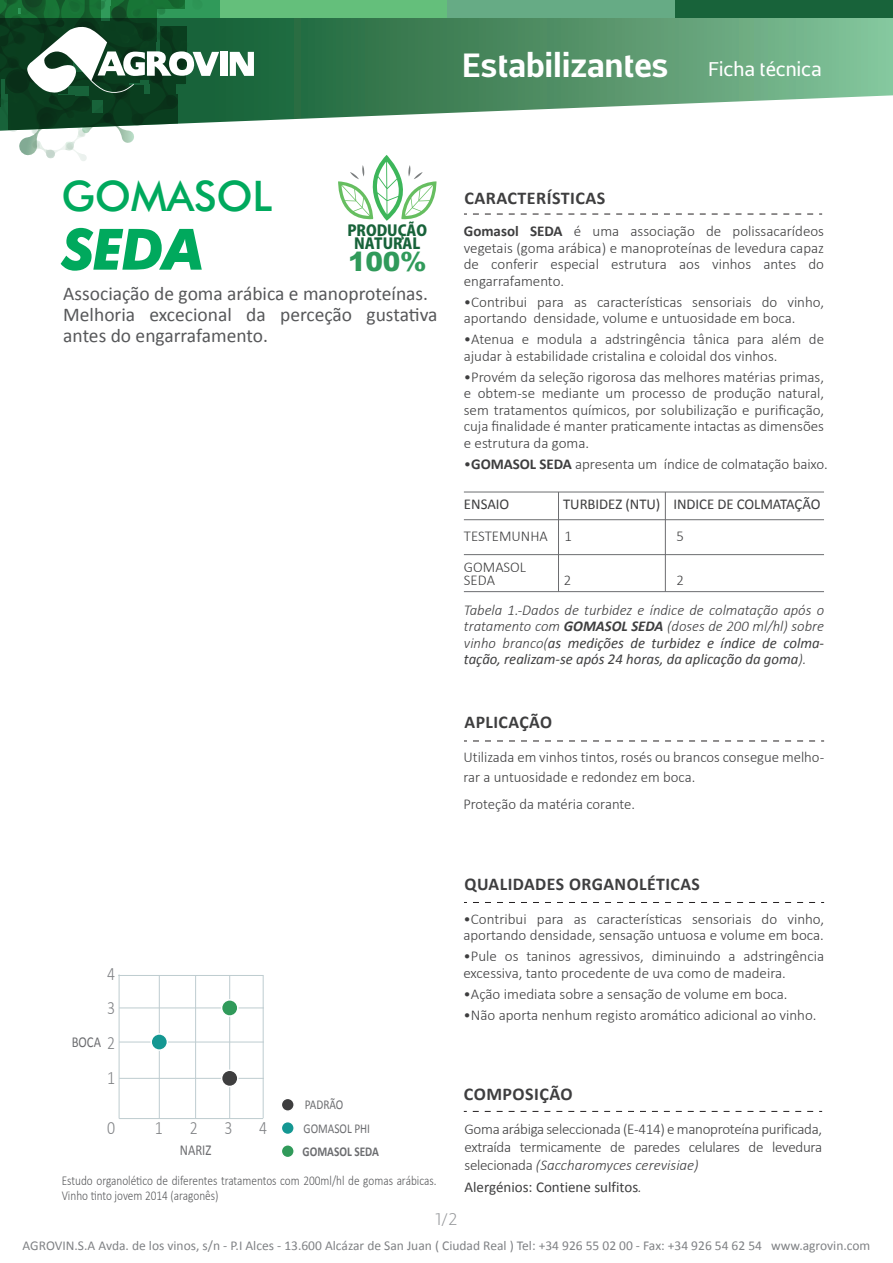
<style>
.page{position:relative;width:893px;height:1263px;background:#fff}
.page>*{position:absolute;margin:0;border:0;box-sizing:border-box;transform-origin:0 0}
.t1{font:italic 700 57px "Futura BT";color:#00a95d}
.t2{font:500 42px "Futura BT";letter-spacing:-.01em;color:#00a95d}
.t3{font:700 33px "Centuma";letter-spacing:-.005em;color:#fff}
.t4{font:900 26.4px "Arial";color:#309a5a}
.t5{font:19.5px/21px "Calibri";color:#57585a}
.t6{font:300 18.9px "Calibri";color:#808285;scale:.84 1}
.t7{font:700 18px "Calibri";letter-spacing:.025em;color:#3e3e3f}
.t8{font:300 16.5px "Centuma";color:#939598}
.t9{font:15.15px "Calibri";color:#6c6d70;scale:.84 1}
.t10{font:300 15px/16.5px "Calibri";color:#3e3e3f}
.t11{font:italic 300 15px/16.5px "Calibri";color:#3e3e3f;text-align:justify}
.t12{font:15px "Calibri";letter-spacing:-.005em;color:#3e3e3f}
.t13{font:800 15px/13.2px "Koz Go Pro";color:#18633a;text-align:center}
.t14{font:13.5px "Calibri";color:#808285}
.t15{font:300 13.5px/15px "Calibri";color:#57585a;scale:.84 1}
.t16{font:13.5px/24.5px "Calibri";color:#6c6d70;scale:.84 1}
.t17{font:700 13.5px "Calibri";color:#6c6d70;scale:.84 1}
.s1{font-weight:400;font-size:19.5px}
.s2{font-weight:700}
.s3{font-weight:400}
.s4{font-style:italic}
.s5{font-weight:300;font-style:italic}
</style>
<div class="page">
<svg style="left:219px;top:18px;width:674px;height:104px;background:#649d79"></svg>
<div style="left:675px;top:0;width:218px;height:18px;background:#18633a"></div>
<div style="left:447px;top:0;width:228px;height:18px;background:#66ab85"></div>
<div style="left:219px;top:0;width:228px;height:18px;background:#64bf7b"></div>
<svg style="left:473px;top:214px;width:349px;height:1px"></svg>
<svg style="left:473px;top:741px;width:351px;height:1px"></svg>
<svg style="left:230px;top:52px;width:24px;height:24px"></svg>
<div style="left:220px;top:52px;width:7px;height:24px;background:#fff"></div>
<svg style="left:0;top:0;width:219px;height:161px"></svg>
<svg style="left:473px;top:1111px;width:349px;height:1px"></svg>
<svg style="left:473px;top:902px;width:351px;height:1px"></svg>
<hr style="left:119px;top:1042px;width:145px;height:1px;background:#beccd0">
<hr style="left:119px;top:1078px;width:145px;height:1px;background:#beccd0">
<hr style="left:119px;top:1007px;width:145px;height:1px;background:#beccd0">
<hr style="left:118px;top:975px;width:145px;height:1px;background:#beccd0">
<hr style="left:119px;top:974px;width:1px;height:144px;background:#beccd0">
<hr style="left:119px;top:1118px;width:144px;height:1px;background:#beccd0">
<hr style="left:195px;top:975px;width:1px;height:143px;background:#beccd0">
<hr style="left:159px;top:975px;width:1px;height:143px;background:#beccd0">
<hr style="left:229px;top:975px;width:1px;height:143px;background:#beccd0">
<hr style="left:263px;top:975px;width:1px;height:143px;background:#beccd0">
<div style="left:281px;top:1098px;width:13px;height:13px;background:#3e3e3f;border-radius:50%"></div>
<div style="left:281px;top:1097px;width:14px;height:15px;border:2px solid #fff;border-radius:50%"></div>
<div style="left:222px;top:1000px;width:16px;height:16px;background:#309a5a;border-radius:50%"></div>
<div style="left:221px;top:999px;width:18px;height:18px;border:2px solid #fff;border-radius:50%"></div>
<div style="left:281px;top:1122px;width:13px;height:12px;background:#149792;border-radius:50%"></div>
<div style="left:281px;top:1121px;width:14px;height:14px;border:2px solid #fff;border-radius:50%"></div>
<div style="left:151px;top:1034px;width:16px;height:16px;background:#149792;border-radius:50%"></div>
<div style="left:150px;top:1033px;width:18px;height:18px;border:2px solid #fff;border-radius:50%"></div>
<div style="left:281px;top:1145px;width:13px;height:12px;background:#309a5a;border-radius:50%"></div>
<div style="left:281px;top:1144px;width:14px;height:14px;border:2px solid #fff;border-radius:50%"></div>
<div style="left:222px;top:1070px;width:16px;height:16px;background:#3e3e3f;border-radius:50%"></div>
<div style="left:221px;top:1069px;width:18px;height:18px;border:2px solid #fff;border-radius:50%"></div>
<hr style="left:464px;top:492px;width:360px;height:1px;background:#6c6d70">
<hr style="left:464px;top:519px;width:360px;height:1px;background:#6c6d70">
<hr style="left:464px;top:554px;width:360px;height:1px;background:#6c6d70">
<hr style="left:464px;top:591px;width:360px;height:1px;background:#6c6d70">
<hr style="left:665px;top:492px;width:1px;height:100px;background:#6c6d70">
<hr style="left:558px;top:492px;width:1px;height:100px;background:#6c6d70">
<svg style="left:338px;top:155px;width:99px;height:66px"></svg>
<h3 class="t3" style="left:462px;top:42px;width:361px">Estabilizantes <span class="s1">Ficha técnica</span></h3>
<h2 class="t2" style="left:61px;top:171px;width:212px">GOMASOL</h2>
<h1 class="t1" style="left:61px;top:215px;width:143px">SEDA</h1>
<p class="t13" style="left:347px;top:225px;width:81px">PRODUÇÃO<br>NATURAL</p>
<h3 class="t4" style="left:348px;top:242px;width:80px">100%</h3>
<h3 class="t5" style="left:63px;top:282px;width:376px">Associação de goma arábica e manoproteínas.<br>Melhoria excecional da perceção gustativa antes do engarrafamento.</h3>
<p class="t6" style="left:107px;top:962px;width:11px">4</p>
<p class="t6" style="left:107px;top:996px;width:11px">3</p>
<p class="t6" style="left:107px;top:1031px;width:11px">2</p>
<p class="t9" style="left:72px;top:1032px;width:37px">BOCA</p>
<p class="t6" style="left:107px;top:1066px;width:11px">1</p>
<p class="t6" style="left:107px;top:1116px;width:11px">0</p>
<p class="t6" style="left:155px;top:1116px;width:11px">1</p>
<p class="t6" style="left:190px;top:1116px;width:11px">2</p>
<p class="t6" style="left:224px;top:1116px;width:11px">3</p>
<p class="t6" style="left:259px;top:1116px;width:11px">4</p>
<p class="t9" style="left:180px;top:1140px;width:39px">NARIZ</p>
<p class="t16" style="left:304px;top:1091px;width:81px">PADRÃO<br>GOMASOL PHI</p>
<p class="t17" style="left:303px;top:1143px;width:93px">GOMASOL SEDA</p>
<p class="t15" style="left:62px;top:1173px;width:448px">Estudo organolético de diferentes tratamentos com 200ml/hl de gomas arábicas.<br>Vinho tinto jovem 2014 (aragonês)</p>
<p class="t7" style="left:464px;top:187px;width:142px">CARACTERÍSTICAS</p>
<p class="t10" style="left:464px;top:223px;width:362px;text-align:justify"><span class="s2">Gomasol SEDA</span> é uma associação de polissacarídeos vegetais (goma arábica) e manoproteínas de levedura capaz de conferir especial estrutura aos vinhos antes do engarrafamento.</p>
<p class="t10" style="left:464px;top:293px;width:362px">•Contribui para as características sensoriais do vinho, aportando densidade, volume e untuosidade em boca.</p>
<p class="t10" style="left:464px;top:331px;width:362px">•Atenua e modula a adstringência tânica para além de ajudar à estabilidade cristalina e coloidal dos vinhos.</p>
<p class="t10" style="left:464px;top:368px;width:362px;text-align:justify">•Provém da seleção rigorosa das melhores matérias primas, e obtem-se mediante um processo de produção natural, sem tratamentos químicos, por solubilização e purificação, cuja finalidade é manter praticamente intactas as dimensões e estrutura da goma.</p>
<p class="t10" style="left:464px;top:455px;width:365px">•<span class="s2">GOMASOL SEDA</span> apresenta um índice de colmatação baixo.</p>
<p class="t12" style="left:464px;top:495px;width:47px">ENSAIO</p>
<p class="t12" style="left:563px;top:495px;width:259px">TURBIDEZ (NTU) INDICE DE COLMATAÇÃO</p>
<p class="t10" style="left:464px;top:528px;width:109px">TESTEMUNHA 1</p>
<p class="t10" style="left:676px;top:528px;width:9px">5</p>
<p class="t10" style="left:464px;top:560px;width:64px;line-height:13.5px">GOMASOL<br>SEDA</p>
<p class="t10" style="left:564px;top:572px;width:9px">2</p>
<p class="t10" style="left:676px;top:572px;width:9px">2</p>
<p class="t11" style="left:464px;top:601px;width:362px">Tabela 1.-Dados de turbidez e índice de colmatação após o tratamento com <span class="s2">GOMASOL SEDA</span> (doses de 200 ml/hl) sobre vinho branco(<span class="s3">as medições de turbidez e índice de colma&shy;tação, realizam-se após 24 horas, da aplicação da goma</span>).</p>
<p class="t7" style="left:464px;top:711px;width:89px">APLICAÇÃO</p>
<p class="t10" style="left:463px;top:747px;width:362px;line-height:19.5px">Utilizada em vinhos tintos, rosés ou brancos consegue melho&shy;rar a untuosidade e redondez em boca.</p>
<p class="t10" style="left:463px;top:795px;width:173px">Proteção da matéria corante.</p>
<p class="t7" style="left:464px;top:872px;width:237px">QUALIDADES ORGANOLÉTICAS</p>
<p class="t10" style="left:463px;top:910px;width:362px">•Contribui para as características sensoriais do vinho, aportando densidade, sensação untuosa e volume em boca.</p>
<p class="t10" style="left:463px;top:948px;width:362px">•Pule os taninos agressivos, diminuindo a adstringência excessiva, tanto procedente de uva como de madeira.</p>
<p class="t10" style="left:463px;top:985px;width:326px">•Ação imediata sobre a sensação de volume em boca.</p>
<p class="t10" style="left:463px;top:1006px;width:355px">•Não aporta nenhum registo aromático adicional ao vinho.</p>
<p class="t7" style="left:464px;top:1082px;width:110px">COMPOSIÇÃO</p>
<p class="t10" style="left:464px;top:1119px;width:359px;line-height:18px;text-align:justify">Goma arábiga seleccionada (E-414) e manoproteína purificada, extraída termicamente de paredes celulares de levedura selecionada <span class="s4">(Saccharomyces cerevisiae)</span></p>
<p class="t12" style="left:464px;top:1178px;width:179px">Alergénios: Contiene sulfitos<span class="s5">.</span></p>
<p class="t8" style="left:435px;top:1207px;width:24px">1/2</p>
<p class="t14" style="left:23px;top:1237px;width:849px">AGROVIN.S.A Avda. de los vinos, s/n - P.I Alces - 13.600 Alcázar de San Juan ( Ciudad Real ) Tel: +34 926 55 02 00 - Fax: +34 926 54 62 54 www.agrovin.com</p>
</div>
